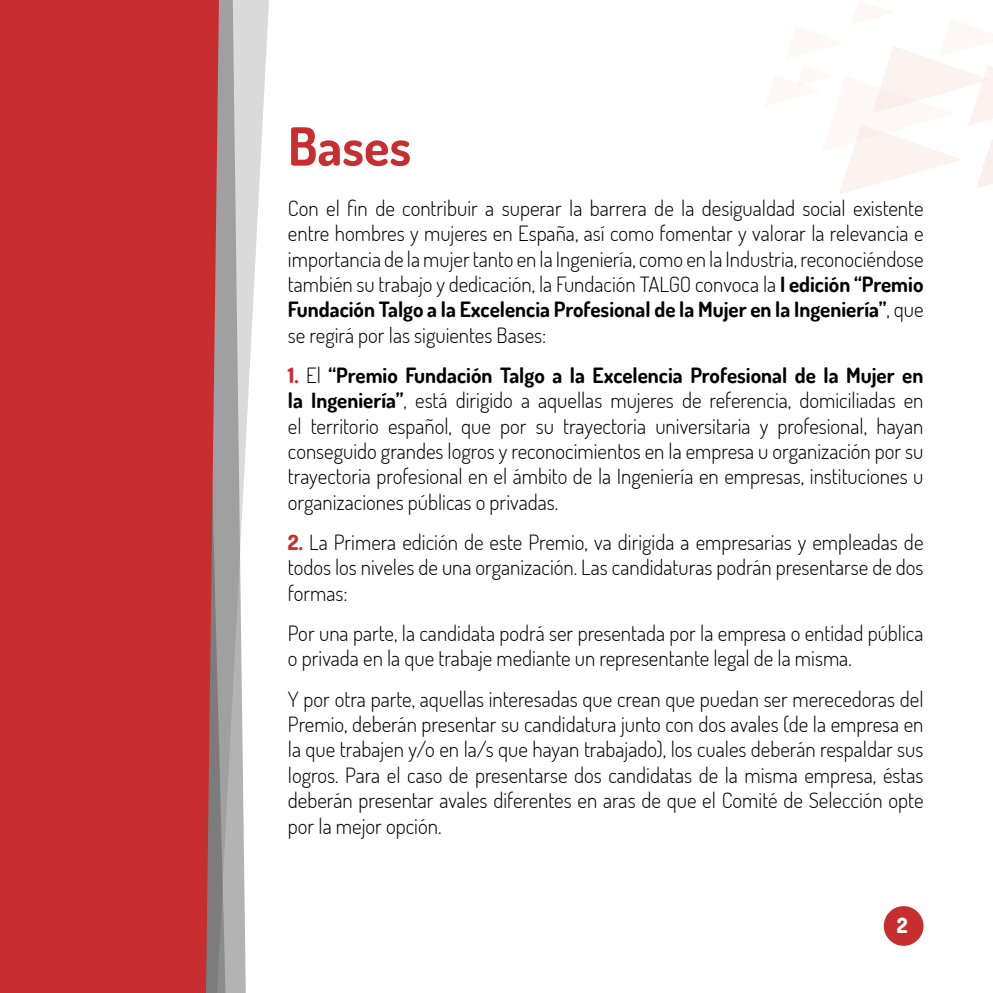
<style>
.page{position:relative;width:993px;height:993px;background:#fff}
.page>*{position:absolute;margin:0;border:0;box-sizing:border-box;transform-origin:0 0}
.t1{font:700 52.5px "Dosis";color:#c82e2f}
.t2{font:300 21px/25.4px "Dosis";color:#000;text-align:justify}
.t3{font:800 21px "Dosis";color:#fff}
.s1{font-weight:700}
.s2{font-weight:800;color:#c82e2f}
</style>
<div class="page">
<svg style="left:246px;top:0;width:23px;height:435px"></svg>
<svg style="left:226px;top:0;width:20px;height:992px;background:#b6b6b6"></svg>
<svg style="left:219px;top:0;width:7px;height:992px;background:#9d9d9d"></svg>
<div style="left:883px;top:905px;width:40px;height:40px;background:#c82e2f;border-radius:50%"></div>
<svg style="left:797px;top:46px;width:195px;height:148px"></svg>
<div style="left:0;top:0;width:219px;height:992px;background:#c82e2f"></div>
<h1 class="t1" style="left:288px;top:112px;width:125px">Bases</h1>
<p class="t2" style="left:288px;top:195px;width:637px">Con el fin de contribuir a superar la barrera de la desigualdad social existente entre hombres y mujeres en España, así como fomentar y valorar la relevancia e importancia de la mujer tanto en la Ingeniería, como en la Industria, reconociéndose también su trabajo y dedicación, la Fundación TALGO convoca la <span class="s1">I edición “Premio Fundación Talgo a la Excelencia Profesional de la Mujer en la Ingeniería”</span>, que se regirá por las siguientes Bases:</p>
<p class="t2" style="left:288px;top:362px;width:636px"><span class="s2">1.</span> El <span class="s1">“Premio Fundación Talgo a la Excelencia Profesional de la Mujer en la Ingeniería”</span>, está dirigido a aquellas mujeres de referencia, domiciliadas en el territorio español, que por su trayectoria universitaria y profesional, hayan conseguido grandes logros y reconocimientos en la empresa u organización por su trayectoria profesional en el ámbito de la Ingeniería en empresas, instituciones u organizaciones públicas o privadas.</p>
<p class="t2" style="left:288px;top:529px;width:636px"><span class="s2">2.</span> La Primera edición de este Premio, va dirigida a empresarias y empleadas de todos los niveles de una organización. Las candidaturas podrán presentarse de dos formas:</p>
<p class="t2" style="left:288px;top:620px;width:636px">Por una parte, la candidata podrá ser presentada por la empresa o entidad pública o privada en la que trabaje mediante un representante legal de la misma.</p>
<p class="t2" style="left:288px;top:685px;width:636px">Y por otra parte, aquellas interesadas que crean que puedan ser merecedoras del Premio, deberán presentar su candidatura junto con dos avales (de la empresa en la que trabajen y/o en la/s que hayan trabajado), los cuales deberán respaldar sus logros. Para el caso de presentarse dos candidatas de la misma empresa, éstas deberán presentar avales diferentes en aras de que el Comité de Selección opte por la mejor opción.</p>
<p class="t3" style="left:896px;top:911px;width:12px">2</p>
</div>
